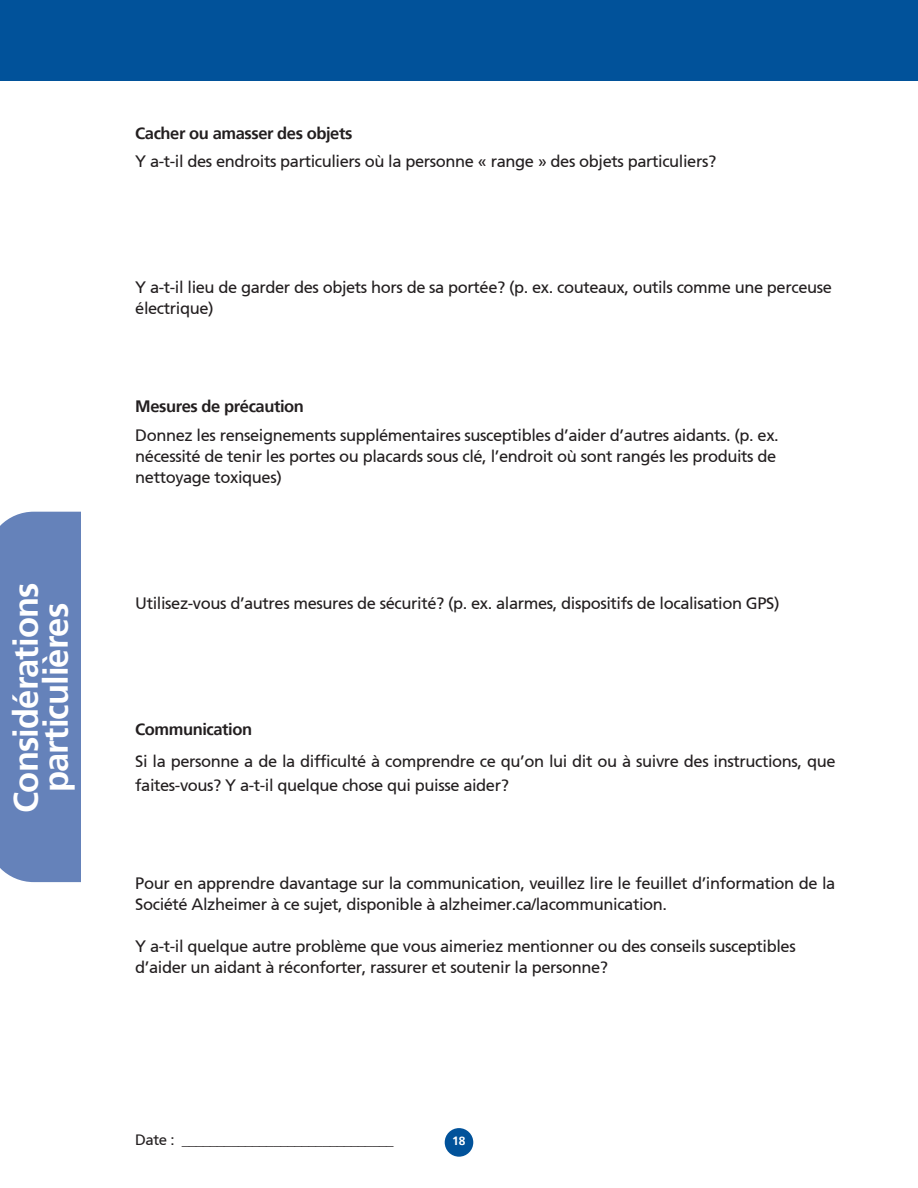
<style>
.page{position:relative;width:918px;height:1188px;background:#fff}
.page>*{position:absolute;margin:0;border:0;box-sizing:border-box;transform-origin:0 0}
.body_copy{font:700 34.5px/30px "Frutiger 65";letter-spacing:-.025em;color:#fff;text-align:center}
.body_copy-2{font:16.5px/21px "Frutiger 55 Roman";letter-spacing:-.025em;color:#231f20}
.sub_heading{font:700 16.5px "Frutiger 65";letter-spacing:-.025em;color:#231f20}
.body_copy-3{font:700 16.5px "Frutiger 65";letter-spacing:-.025em;color:#231f20}
.t1{font:15px "Frutiger 55 Roman";color:#231f20}
.t2{font:700 12px "Frutiger 65";color:#fff}
</style>
<div class="page">
<div style="left:445px;top:1128px;width:28px;height:29px;background:#01529a;border-radius:50%"></div>
<div style="left:0;top:0;width:918px;height:81px;background:#01529a"></div>
<div style="left:0;top:512px;width:81px;height:370px;background:#6582ba"></div>
<p class="body_copy" style="left:11px;top:813px;width:232px;rotate:-90deg">Considérations particulières</p>
<p class="sub_heading" style="left:135px;top:123px;width:219px">Cacher ou amasser des objets</p>
<p class="body_copy-2" style="left:135px;top:151px;width:583px">Y a-t-il des endroits particuliers où la personne « range » des objets particuliers?</p>
<p class="body_copy-2" style="left:135px;top:277px;width:698px">Y a-t-il lieu de garder des objets hors de sa portée? (p. ex. couteaux, outils comme une perceuse électrique)</p>
<p class="sub_heading" style="left:135px;top:397px;width:170px">Mesures de précaution</p>
<p class="body_copy-2" style="left:135px;top:425px;width:645px">Donnez les renseignements supplémentaires susceptibles d’aider d’autres aidants. (p. ex. nécessité de tenir les portes ou placards sous clé, l’endroit où sont rangés les produits de nettoyage toxiques)</p>
<p class="body_copy-2" style="left:135px;top:593px;width:646px">Utilisez-vous d’autres mesures de sécurité? (p. ex. alarmes, dispositifs de localisation GPS)</p>
<p class="body_copy-3" style="left:135px;top:720px;width:118px">Communication</p>
<p class="body_copy-2" style="left:135px;top:749px;width:702px;line-height:24px">Si la personne a de la difficulté à comprendre ce qu’on lui dit ou à suivre des instructions, que faites-vous? Y a-t-il quelque chose qui puisse aider?</p>
<p class="body_copy-2" style="left:135px;top:873px;width:702px">Pour en apprendre davantage sur la communication, veuillez lire le feuillet d’information de la<br>Société Alzheimer à ce sujet, disponible à alzheimer.ca/lacommunication.</p>
<p class="body_copy-2" style="left:135px;top:936px;width:662px">Y a-t-il quelque autre problème que vous aimeriez mentionner ou des conseils susceptibles d’aider un aidant à réconforter, rassurer et soutenir la personne?</p>
<p class="t1" style="left:135px;top:1131px;width:260px">Date : ______________________________</p>
<p class="t2" style="left:452px;top:1134px;width:15px">18</p>
</div>
